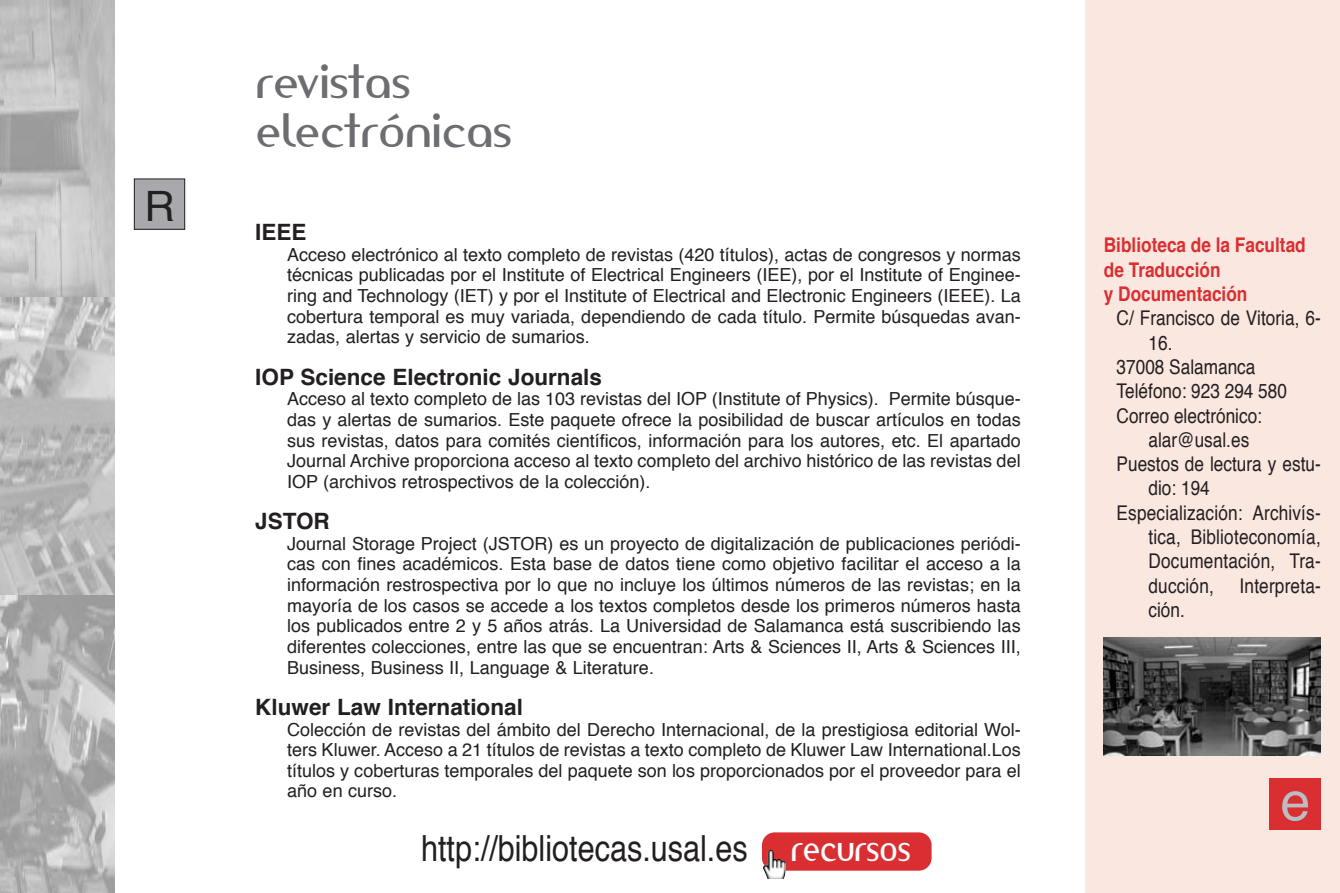
<style>
.page{position:relative;width:1340px;height:893px;background:#fff}
.page>*{position:absolute;margin:0;border:0;box-sizing:border-box;transform-origin:0 0}
.t1{font:54px "Helvetica";color:#bcbdc0}
.t2{font:45px/49.5px "Amerika Sans";color:#6c6d70}
.t3{font:41.85px "Helvetica";color:#231f20}
.t4{font:36px "Helvetica";color:#231f20;scale:.85 1}
.t5{font:700 22.5px "Helvetica";color:#231f20}
.t6{font:20.25px "Helvetica";color:#231f20;scale:.85 1}
.t7{font:700 20.25px/24.3px "Helvetica";color:#d92f32;scale:.85 1}
.t8{font:18px/20.7px "Helvetica";color:#231f20;text-align:justify}
.s1{font-family:"Amerika Sans";color:#fff}
</style>
<div class="page">
<div style="left:1084px;top:0;width:255px;height:893px;background:#fae7e0"></div>
<img style="left:1103px;top:638px;width:217px;height:118px">
<img style="left:0;top:0;width:115px;height:893px">
<div style="left:134px;top:179px;width:51px;height:50px;background:#a8a9ad"></div>
<div style="left:134px;top:179px;width:51px;height:51px;border:1px solid #231f20"></div>
<div style="left:1269px;top:778px;width:51px;height:51px;background:#d92f32"></div>
<div style="left:762px;top:832px;width:169px;height:39px;background:#d92f32;border-radius:13px"></div>
<img style="left:763px;top:850px;width:22px;height:29px">
<h3 class="t3" style="left:144px;top:188px;width:32px">R</h3>
<h2 class="t2" style="left:255px;top:56px;width:258px">revistas electrónicas</h2>
<p class="t5" style="left:255px;top:223px;width:53px">IEEE</p>
<p class="t8" style="left:287px;top:246px;width:735px">Acceso electrónico al texto completo de revistas (420 títulos), actas de congresos y normas técnicas publicadas por el Institute of Electrical Engineers (IEE), por el Institute of Enginee&shy;ring and Technology (IET) y por el Institute of Electrical and Electronic Engineers (IEEE). La cobertura temporal es muy variada, dependiendo de cada título. Permite búsquedas avan&shy;zadas, alertas y servicio de sumarios.</p>
<p class="t5" style="left:255px;top:367px;width:348px">IOP Science Electronic Journals</p>
<p class="t8" style="left:287px;top:390px;width:735px">Acceso al texto completo de las 103 revistas del IOP (Institute of Physics). Permite búsque&shy;das y alertas de sumarios. Este paquete ofrece la posibilidad de buscar artículos en todas sus revistas, datos para comités científicos, información para los autores, etc. El apartado Journal Archive proporciona acceso al texto completo del archivo histórico de las revistas del IOP (archivos retrospectivos de la colección).</p>
<p class="t5" style="left:255px;top:512px;width:76px">JSTOR</p>
<p class="t8" style="left:287px;top:534px;width:735px">Journal Storage Project (JSTOR) es un proyecto de digitalización de publicaciones periódi&shy;cas con fines académicos. Esta base de datos tiene como objetivo facilitar el acceso a la información restrospectiva por lo que no incluye los últimos números de las revistas; en la mayoría de los casos se accede a los textos completos desde los primeros números hasta los publicados entre 2 y 5 años atrás. La Universidad de Salamanca está suscribiendo las diferentes colecciones, entre las que se encuentran: Arts &amp; Sciences II, Arts &amp; Sciences III, Business, Business II, Language &amp; Literature.</p>
<p class="t5" style="left:255px;top:697px;width:269px">Kluwer Law International</p>
<p class="t8" style="left:287px;top:720px;width:735px">Colección de revistas del ámbito del Derecho Internacional, de la prestigiosa editorial Wol&shy;ters Kluwer. Acceso a 21 títulos de revistas a texto completo de Kluwer Law International.Los títulos y coberturas temporales del paquete son los proporcionados por el proveedor para el año en curso.</p>
<h3 class="t4" style="left:421px;top:834px;width:577px">http://bibliotecas.usal.es <span class="s1">recursos</span></h3>
<p class="t7" style="left:1103px;top:235px;width:239px">Biblioteca de la Facultad de Traducción<br>y Documentación</p>
<p class="t6" style="left:1116px;top:310px;width:242px">C/ Francisco de Vitoria, 6-</p>
<p class="t6" style="left:1148px;top:334px;width:30px">16.</p>
<p class="t6" style="left:1116px;top:358px;width:165px">37008 Salamanca</p>
<p class="t6" style="left:1116px;top:383px;width:202px">Teléfono: 923 294 580</p>
<p class="t6" style="left:1116px;top:407px;width:173px">Correo electrónico:</p>
<p class="t6" style="left:1148px;top:431px;width:120px">alar@usal.es</p>
<p class="t6" style="left:1116px;top:456px;width:242px">Puestos de lectura y estu-</p>
<p class="t6" style="left:1148px;top:480px;width:74px">dio: 194</p>
<p class="t6" style="left:1116px;top:504px;width:242px">Especialización: Archivís-</p>
<p class="t6" style="left:1148px;top:528px;width:204px">tica, Biblioteconomía,</p>
<p class="t6" style="left:1148px;top:553px;width:204px">Documentación, Tra-</p>
<p class="t6" style="left:1148px;top:577px;width:78px">ducción,</p>
<p class="t6" style="left:1239px;top:577px;width:97px">Interpreta-</p>
<p class="t6" style="left:1148px;top:601px;width:44px">ción.</p>
<h1 class="t1" style="left:1280px;top:778px;width:32px">e</h1>
</div>
